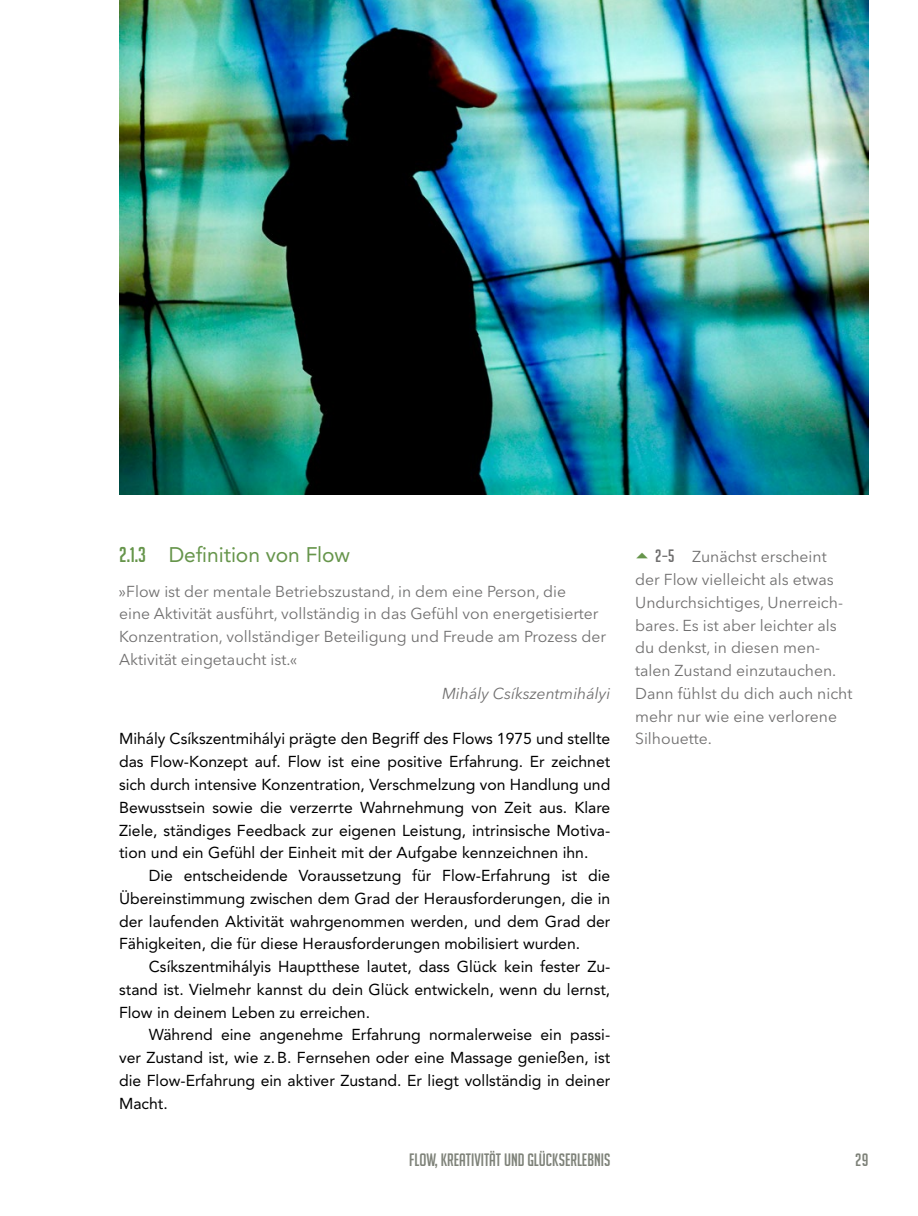
<style>
.page{position:relative;width:918px;height:1216px;background:#fff}
.page>*{position:absolute;margin:0;border:0;box-sizing:border-box;transform-origin:0 0}
.t1{font:21px "Avenir LT Pro";letter-spacing:-.005em;color:#66954b}
.t2{font:17.5px "Big Noodle Titling";color:#7e8279}
.Standard_Folge{font:15.75px/22.8px "Avenir LT Pro";color:#000;text-align:justify}
.Zitat{font:15.75px/22.8px "Avenir Next LT Pro";color:#706f6f}
.Standard_Abstand{font:15.75px/22.8px "Avenir LT Pro";color:#000;text-align:justify}
.Autor{font:italic 15.75px "Avenir Next LT Pro";color:#706f6f}
.s1{font-family:"Big Noodle Titling"}
.s2{font-family:"Big Noodle Titling";font-size:17.5px}
</style>
<div class="page">
<img style="left:119px;top:0;width:749px;height:494px">
<p class="t1" style="left:119px;top:542px;width:232px"><span class="s1">2.1.3</span> Definition von Flow</p>
<p class="Zitat" style="left:119px;top:579px;width:489px">»Flow ist der mentale Betriebszustand, in dem eine Person, die<br>eine Aktivität ausführt, vollständig in das Gefühl von energetisierter Konzentration, vollständiger Beteiligung und Freude am Prozess der Aktivität eingetaucht ist.«</p>
<p class="Autor" style="left:442px;top:684px;width:170px">Mihály Csíkszentmihályi</p>
<p class="Standard_Abstand" style="left:119px;top:727px;width:493px">Mihály Csíkszentmihályi prägte den Begriff des Flows 1975 und stellte das Flow-Konzept auf. Flow ist eine positive Erfahrung. Er zeichnet sich durch intensive Konzentration, Verschmelzung von Handlung und Bewusstsein sowie die verzerrte Wahrnehmung von Zeit aus. Klare Ziele, ständiges Feedback zur eigenen Leistung, intrinsische Motiva&shy;tion und ein Gefühl der Einheit mit der Aufgabe kennzeichnen ihn.</p>
<p class="Standard_Folge" style="left:119px;top:864px;width:493px;text-indent:30px">Die entscheidende Voraussetzung für Flow-Erfahrung ist die Übereinstimmung zwischen dem Grad der Herausforderungen, die in der laufenden Aktivität wahrgenommen werden, und dem Grad der Fähigkeiten, die für diese Herausforderungen mobilisiert wurden.</p>
<p class="Standard_Folge" style="left:119px;top:955px;width:493px;text-indent:30px">Csíkszentmihályis Hauptthese lautet, dass Glück kein fester Zu&shy;stand ist. Vielmehr kannst du dein Glück entwickeln, wenn du lernst, Flow in deinem Leben zu erreichen.</p>
<p class="Standard_Folge" style="left:119px;top:1023px;width:493px;text-indent:30px">Während eine angenehme Erfahrung normalerweise ein passi&shy;ver Zustand ist, wie z.B. Fernsehen oder eine Massage genießen, ist die Flow-Erfahrung ein aktiver Zustand. Er liegt vollständig in deiner Macht.</p>
<p class="Zitat" style="left:635px;top:545px;width:219px;text-indent:20px"><span class="s2">2–5</span> Zunächst erscheint der Flow vielleicht als etwas<br>Undurchsichtiges, Unerreich&shy;bares. Es ist aber leichter als du denkst, in diesen men&shy;talen Zustand einzutauchen.<br>Dann fühlst du dich auch nicht mehr nur wie eine verlorene<br>Silhouette.</p>
<p class="t2" style="left:409px;top:1149px;width:202px">FLOW, KREATIVITÄT UND GLÜCKSERLEBNIS</p>
<p class="t2" style="left:855px;top:1149px;width:15px">29</p>
</div>
